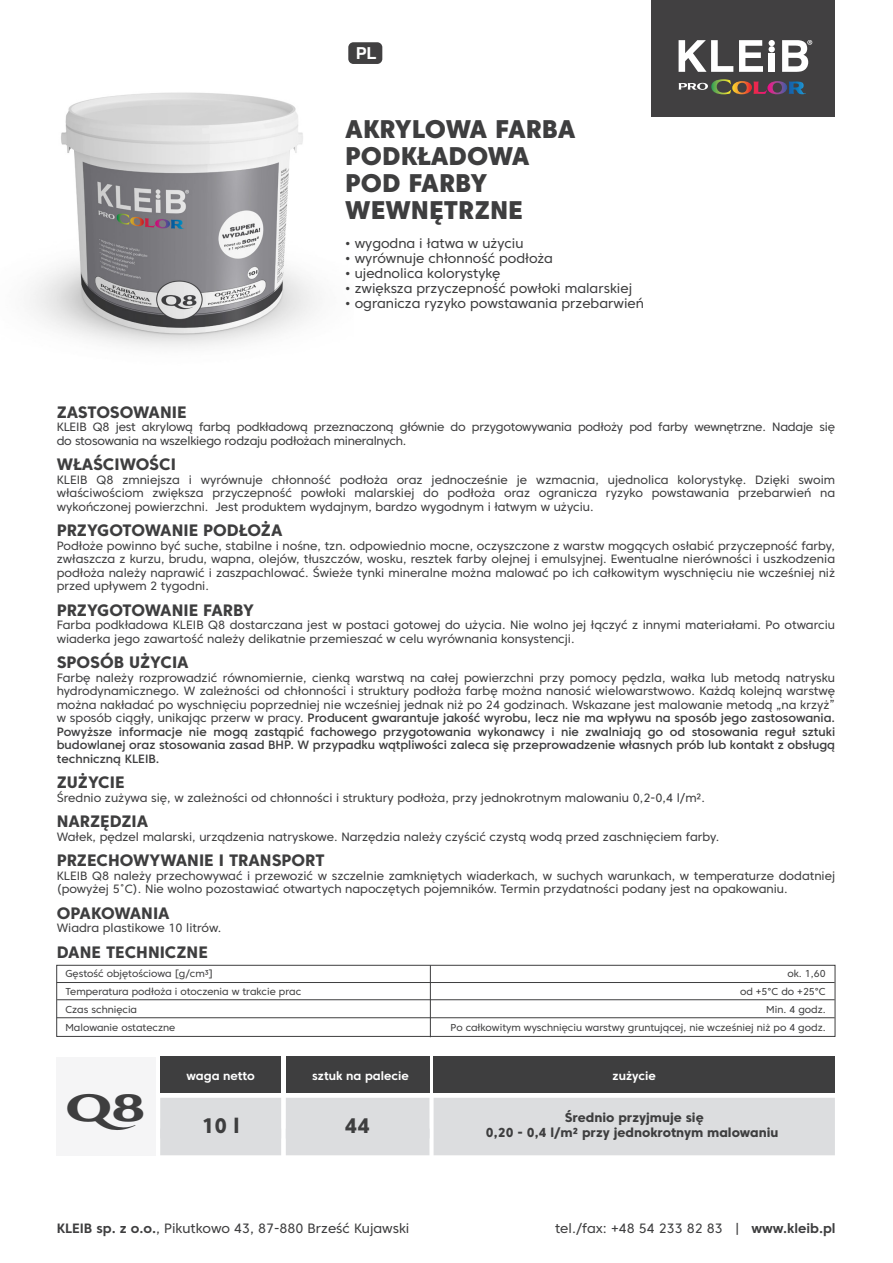
<style>
.page{position:relative;width:893px;height:1263px;background:#fff}
.page>*{position:absolute;margin:0;border:0;box-sizing:border-box;transform-origin:0 0}
.t1{font:900 36.45px "Aviano Flare";color:#3e3e3f}
.t2{font:800 25.5px/27px "Core Sans C 85";color:#3e3e3f}
.t3{font:800 21px "Core Sans C 75";color:#3e3e3f}
.t4{font:800 16.5px "Core Sans C 75";color:#3e3e3f}
.t5{font:700 16.5px "Helvetica";color:#fff}
.t6{font:13.5px "Core Sans C 45";color:#3e3e3f}
.t7{font:800 13.05px "Core Sans C 75";color:#3e3e3f}
.t8{font:12px/13.5px "Core Sans C 45";color:#3e3e3f;text-align:justify}
.t9{font:500 12px/13.5px "Core Sans C 55";color:#3e3e3f;text-align:justify}
.t10{font:12px/13.5px "Core Sans C 45";letter-spacing:-.02em;color:#3e3e3f}
.t11{font:700 12px "Core Sans C 65";color:#fff}
.t12{font:10.05px/18px "Core Sans C 45";color:#3e3e3f}
.s1{font-family:"Core Sans C 45";font-weight:400}
.s2{font-family:"Core Sans C 65";font-weight:700}
</style>
<div class="page">
<img style="left:30px;top:63px;width:321px;height:284px">
<div style="left:651px;top:0;width:184px;height:116px;background:#414041"></div>
<svg style="left:739px;top:40px;width:24px;height:32px"></svg>
<div style="left:769px;top:54px;width:6px;height:18px;background:#fff"></div>
<svg style="left:769px;top:40px;width:6px;height:12px"></svg>
<svg style="left:679px;top:40px;width:54px;height:32px"></svg>
<svg style="left:782px;top:40px;width:30px;height:32px"></svg>
<svg style="left:679px;top:79px;width:127px;height:15px"></svg>
<div style="left:160px;top:1057px;width:121px;height:36px;background:#3e3e3f"></div>
<div style="left:286px;top:1057px;width:143px;height:36px;background:#3e3e3f"></div>
<div style="left:160px;top:1098px;width:675px;height:57px;background:#dcdddf"></div>
<div style="left:434px;top:1057px;width:401px;height:36px;background:#3e3e3f"></div>
<div style="left:348px;top:42px;width:34px;height:22px;background:#414041;border-radius:5px"></div>
<div style="left:57px;top:1057px;width:99px;height:98px;background:#f5f5f6"></div>
<hr style="left:430px;top:965px;width:1px;height:72px;background:#3e3e3f">
<hr style="left:57px;top:982px;width:778px;height:1px;background:#3e3e3f">
<hr style="left:57px;top:999px;width:778px;height:1px;background:#3e3e3f">
<hr style="left:57px;top:1017px;width:778px;height:1px;background:#3e3e3f">
<div style="left:56px;top:965px;width:779px;height:72px;border:1px solid #3e3e3f"></div>
<h3 class="t5" style="left:356px;top:40px;width:22px">PL</h3>
<h2 class="t2" style="left:345px;top:115px;width:232px">AKRYLOWA FARBA<br>PODKŁADOWA<br>POD FARBY<br>WEWNĘTRZNE</h2>
<p class="t6" style="left:345px;top:235px;width:180px">• wygodna i łatwa w użyciu</p>
<p class="t6" style="left:345px;top:250px;width:209px">• wyrównuje chłonność podłoża</p>
<p class="t6" style="left:345px;top:265px;width:157px">• ujednolica kolorystykę</p>
<p class="t6" style="left:345px;top:280px;width:288px">• zwiększa przyczepność powłoki malarskiej</p>
<p class="t6" style="left:345px;top:295px;width:300px">• ogranicza ryzyko powstawania przebarwień</p>
<h3 class="t4" style="left:57px;top:402px;width:131px">ZASTOSOWANIE</h3>
<p class="t10" style="left:57px;top:420px;width:780px">KLEIB Q8 jest akrylową farbą podkładową przeznaczoną głównie do przygotowywania podłoży pod farby wewnętrzne. Nadaje się do stosowania na wszelkiego rodzaju podłożach mineralnych.</p>
<h3 class="t4" style="left:57px;top:454px;width:121px">WŁAŚCIWOŚCI</h3>
<p class="t8" style="left:57px;top:473px;width:780px">KLEIB Q8 zmniejsza i wyrównuje chłonność podłoża oraz jednocześnie je wzmacnia, ujednolica kolorystykę. Dzięki swoim właściwościom zwiększa przyczepność powłoki malarskiej do podłoża oraz ogranicza ryzyko powstawania przebarwień na wykończonej powierzchni. Jest produktem wydajnym, bardzo wygodnym i łatwym w użyciu.</p>
<h3 class="t4" style="left:57px;top:520px;width:227px">PRZYGOTOWANIE PODŁOŻA</h3>
<p class="t8" style="left:57px;top:539px;width:780px">Podłoże powinno być suche, stabilne i nośne, tzn. odpowiednio mocne, oczyszczone z warstw mogących osłabić przyczepność farby, zwłaszcza z kurzu, brudu, wapna, olejów, tłuszczów, wosku, resztek farby olejnej i emulsyjnej. Ewentualne nierówności i uszkodzenia podłoża należy naprawić i zaszpachlować. Świeże tynki mineralne można malować po ich całkowitym wyschnięciu nie wcześniej niż przed upływem 2 tygodni.</p>
<h3 class="t4" style="left:57px;top:600px;width:199px">PRZYGOTOWANIE FARBY</h3>
<p class="t8" style="left:57px;top:618px;width:780px">Farba podkładowa KLEIB Q8 dostarczana jest w postaci gotowej do użycia. Nie wolno jej łączyć z innymi materiałami. Po otwarciu wiaderka jego zawartość należy delikatnie przemieszać w celu wyrównania konsystencji.</p>
<h3 class="t4" style="left:57px;top:652px;width:134px">SPOSÓB UŻYCIA</h3>
<p class="t8" style="left:57px;top:671px;width:780px">Farbę należy rozprowadzić równomiernie, cienką warstwą na całej powierzchni przy pomocy pędzla, wałka lub metodą natrysku hydrodynamicznego. W zależności od chłonności i struktury podłoża farbę można nanosić wielowarstwowo. Każdą kolejną warstwę można nakładać po wyschnięciu poprzedniej nie wcześniej jednak niż po 24 godzinach. Wskazane jest malowanie metodą „na krzyż”</p>
<p class="t9" style="left:57px;top:711px;width:780px"><span class="s1">w sposób ciągły, unikając przerw w pracy.</span> Producent gwarantuje jakość wyrobu, lecz nie ma wpływu na sposób jego zastosowania.<br>Powyższe informacje nie mogą zastąpić fachowego przygotowania wykonawcy i nie zwalniają go od stosowania reguł sztuki budowlanej oraz stosowania zasad BHP. W przypadku wątpliwości zaleca się przeprowadzenie własnych prób lub kontakt z obsługą techniczną KLEIB.</p>
<h3 class="t4" style="left:57px;top:772px;width:69px">ZUŻYCIE</h3>
<p class="t8" style="left:57px;top:791px;width:650px">Średnio zużywa się, w zależności od chłonności i struktury podłoża, przy jednokrotnym malowaniu 0,2-0,4 l/m².</p>
<h3 class="t4" style="left:57px;top:811px;width:93px">NARZĘDZIA</h3>
<p class="t8" style="left:57px;top:830px;width:664px">Wałek, pędzel malarski, urządzenia natryskowe. Narzędzia należy czyścić czystą wodą przed zaschnięciem farby.</p>
<h3 class="t4" style="left:57px;top:850px;width:269px">PRZECHOWYWANIE I TRANSPORT</h3>
<p class="t8" style="left:57px;top:869px;width:780px">KLEIB Q8 należy przechowywać i przewozić w szczelnie zamkniętych wiaderkach, w suchych warunkach, w temperaturze dodatniej (powyżej 5˚C). Nie wolno pozostawiać otwartych napoczętych pojemników. Termin przydatności podany jest na opakowaniu.</p>
<h3 class="t4" style="left:57px;top:903px;width:115px">OPAKOWANIA</h3>
<p class="t8" style="left:57px;top:921px;width:166px">Wiadra plastikowe 10 litrów.</p>
<h3 class="t4" style="left:57px;top:942px;width:153px">DANE TECHNICZNE</h3>
<p class="t12" style="left:65px;top:965px;width:237px">Gęstość objętościowa [g/cm3]<br>Temperatura podłoża i otoczenia w trakcie prac<br>Czas schnięcia<br>Malowanie ostateczne</p>
<p class="t12" style="left:451px;top:965px;width:377px;text-align:right">ok. 1,60<br>od +5°C do +25°C<br>Min. 4 godz.<br>Po całkowitym wyschnięciu warstwy gruntującej, nie wcześniej niż po 4 godz.</p>
<h1 class="t1" style="left:66px;top:1087px;width:81px">Q8</h1>
<p class="t11" style="left:186px;top:1068px;width:70px">waga netto</p>
<p class="t11" style="left:312px;top:1068px;width:98px">sztuk na palecie</p>
<p class="t11" style="left:612px;top:1068px;width:45px">zużycie</p>
<p class="t7" style="left:565px;top:1109px;width:141px">Średnio przyjmuje się</p>
<h3 class="t3" style="left:202px;top:1112px;width:39px">10 l</h3>
<h3 class="t3" style="left:345px;top:1112px;width:27px">44</h3>
<p class="t7" style="left:486px;top:1125px;width:294px">0,20 - 0,4 l/m² przy jednokrotnym malowaniu</p>
<p class="t6" style="left:57px;top:1220px;width:354px"><span class="s2">KLEIB sp. z o.o.</span>, Pikutkowo 43, 87-880 Brześć Kujawski</p>
<p class="t6" style="left:555px;top:1220px;width:282px">tel./fax: +48 54 233 82 83 | <span class="s2">www.kleib.pl</span></p>
</div>
